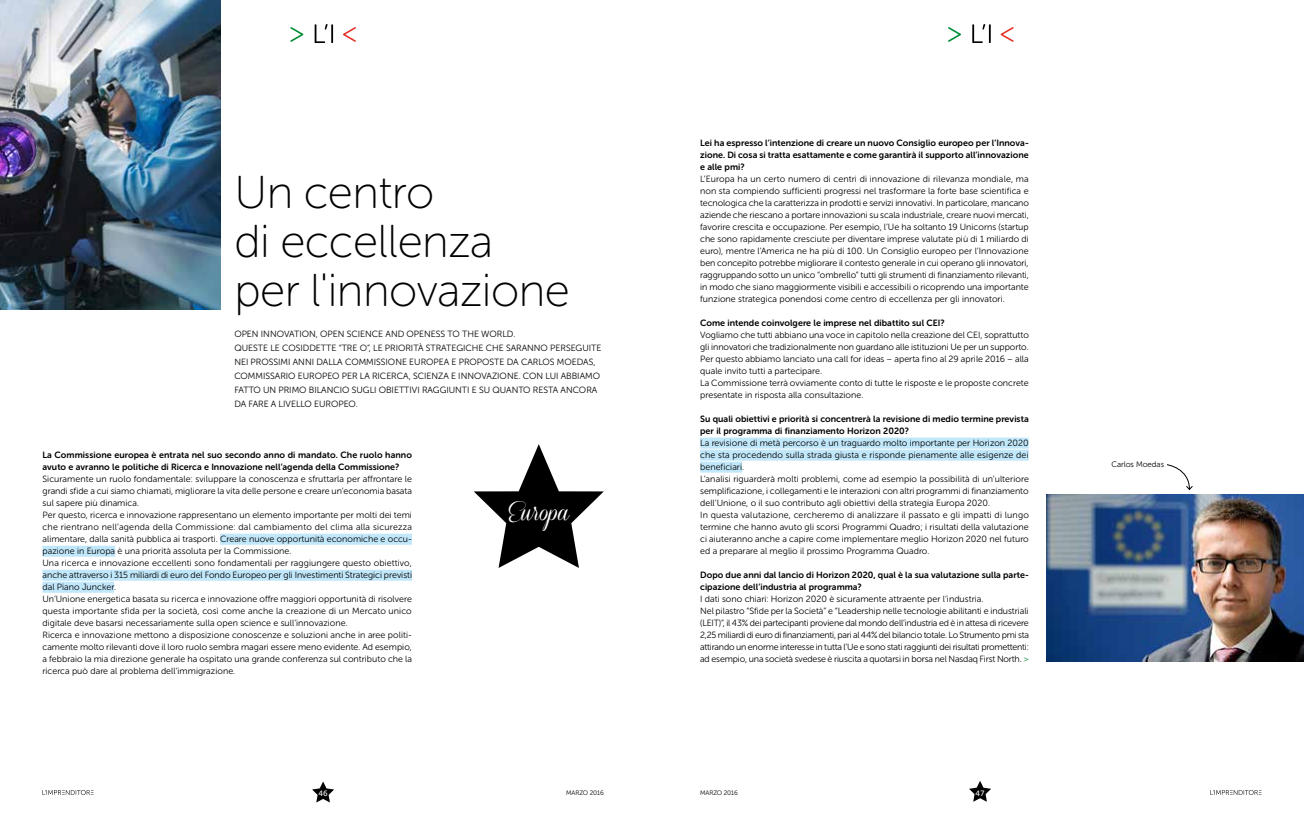
<style>
.page{position:relative;width:1304px;height:823px;background:#fff}
.page>*{position:absolute;margin:0;border:0;box-sizing:border-box;transform-origin:0 0}
.t1{font:46px/49px "Museo Sans Rounded 100";letter-spacing:-.01em;color:#000}
.t2{font:20.8px "Coneria Script Demo";color:#fff}
.t3{font:9px/12px "Museo Sans Rounded 300";letter-spacing:.005em;color:#000}
.t4{font:9px/12px "Museo Sans Rounded 700";letter-spacing:.005em;color:#000}
.t5{font:9px/12px "Museo Sans Rounded 300";letter-spacing:-.02em;color:#000}
.t6{font:8px "Museo Sans Rounded 300";color:#000}
.t7{font:7.7px "Museo Sans Rounded 500";color:#fff}
.t8{font:6.5px "Museo Sans Rounded 300";letter-spacing:-.01em;color:#000}
.s1{color:#008d36}
</style>
<div class="page">
<svg style="left:1210px;top:790px;width:51px;height:5px"></svg>
<svg style="left:43px;top:790px;width:51px;height:5px"></svg>
<svg style="left:315px;top:24px;width:18px;height:19px"></svg>
<svg style="left:290px;top:27px;width:14px;height:15px"></svg>
<svg style="left:343px;top:27px;width:13px;height:15px"></svg>
<svg style="left:969px;top:781px;width:22px;height:20px"></svg>
<svg style="left:972px;top:24px;width:19px;height:19px"></svg>
<svg style="left:948px;top:27px;width:13px;height:15px"></svg>
<svg style="left:1000px;top:27px;width:14px;height:15px"></svg>
<svg style="left:1167px;top:464px;width:26px;height:25px"></svg>
<img style="left:1046px;top:494px;width:258px;height:166px">
<div style="left:700px;top:437px;width:329px;height:11px;background:#c1e7fa"></div>
<div style="left:700px;top:449px;width:329px;height:11px;background:#c1e7fa"></div>
<div style="left:700px;top:461px;width:42px;height:11px;background:#c1e7fa"></div>
<svg style="left:312px;top:781px;width:22px;height:21px"></svg>
<img style="left:0;top:0;width:220px;height:309px">
<div style="left:220px;top:533px;width:192px;height:11px;background:#c1e7fa"></div>
<div style="left:43px;top:545px;width:72px;height:11px;background:#c1e7fa"></div>
<div style="left:43px;top:569px;width:369px;height:11px;background:#c1e7fa"></div>
<div style="left:43px;top:581px;width:71px;height:11px;background:#c1e7fa"></div>
<svg style="left:474px;top:444px;width:130px;height:123px"></svg>
<h1 class="t1" style="left:234px;top:168px;width:337px">Un centro<br>di eccellenza<br>per l'innovazione</h1>
<p class="t3" style="left:234px;top:327px;width:369px;line-height:14px">OPEN INNOVATION, OPEN SCIENCE AND OPENESS TO THE WORLD.<br>QUESTE LE COSIDDETTE “TRE O”, LE PRIORITÀ STRATEGICHE CHE SARANNO PERSEGUITE NEI PROSSIMI ANNI DALLA COMMISSIONE EUROPEA E PROPOSTE DA CARLOS MOEDAS, COMMISSARIO EUROPEO PER LA RICERCA, SCIENZA E INNOVAZIONE. CON LUI ABBIAMO FATTO UN PRIMO BILANCIO SUGLI OBIETTIVI RAGGIUNTI E SU QUANTO RESTA ANCORA DA FARE A LIVELLO EUROPEO.</p>
<p class="t4" style="left:43px;top:449px;width:371px">La Commissione europea è entrata nel suo secondo anno di mandato. Che ruolo hanno avuto e avranno le politiche di Ricerca e Innovazione nell’agenda della Commissione?</p>
<p class="t3" style="left:43px;top:473px;width:371px">Sicuramente un ruolo fondamentale: sviluppare la conoscenza e sfruttarla per affrontare le grandi sfide a cui siamo chiamati, migliorare la vita delle persone e creare un’economia basata sul sapere più dinamica.<br>Per questo, ricerca e innovazione rappresentano un elemento importante per molti dei temi che rientrano nell’agenda della Commissione: dal cambiamento del clima alla sicurezza alimentare, dalla sanità pubblica ai trasporti. Creare nuove opportunità economiche e occu&shy;pazione in Europa è una priorità assoluta per la Commissione.<br>Una ricerca e innovazione eccellenti sono fondamentali per raggiungere questo obiettivo, anche attraverso i 315 miliardi di euro del Fondo Europeo per gli Investimenti Strategici previsti dal Piano Juncker.<br>Un’Unione energetica basata su ricerca e innovazione offre maggiori opportunità di risolvere questa importante sfida per la società, così come anche la creazione di un Mercato unico digitale deve basarsi necessariamente sulla open science e sull’innovazione.<br>Ricerca e innovazione mettono a disposizione conoscenze e soluzioni anche in aree politi&shy;camente molto rilevanti dove il loro ruolo sembra magari essere meno evidente. Ad esempio, a febbraio la mia direzione generale ha ospitato una grande conferenza sul contributo che la ricerca può dare al problema dell’immigrazione.</p>
<h2 class="t2" style="left:508px;top:500px;width:63px">Europa</h2>
<p class="t4" style="left:700px;top:137px;width:330px;text-align:justify">Lei ha espresso l’intenzione di creare un nuovo Consiglio europeo per l’Innova&shy;zione. Di cosa si tratta esattamente e come garantirà il supporto all’innovazione e alle pmi?</p>
<p class="t3" style="left:700px;top:173px;width:330px;text-align:justify">L’Europa ha un certo numero di centri di innovazione di rilevanza mondiale, ma non sta compiendo sufficienti progressi nel trasformare la forte base scientifica e tecnologica che la caratterizza in prodotti e servizi innovativi. In particolare, mancano aziende che riescano a portare innovazioni su scala industriale, creare nuovi mercati, favorire crescita e occupazione. Per esempio, l’Ue ha soltanto 19 Unicorns (startup che sono rapidamente cresciute per diventare imprese valutate più di 1 miliardo di euro), mentre l’America ne ha più di 100. Un Consiglio europeo per l’Innovazione ben concepito potrebbe migliorare il contesto generale in cui operano gli innovatori, raggruppando sotto un unico “ombrello” tutti gli strumenti di finanziamento rilevanti, in modo che siano maggiormente visibili e accessibili o ricoprendo una importante funzione strategica ponendosi come centro di eccellenza per gli innovatori.</p>
<p class="t4" style="left:700px;top:316px;width:246px">Come intende coinvolgere le imprese nel dibattito sul CEI?</p>
<p class="t3" style="left:700px;top:329px;width:330px">Vogliamo che tutti abbiano una voce in capitolo nella creazione del CEI, soprattutto gli innovatori che tradizionalmente non guardano alle istituzioni Ue per un supporto.<br>Per questo abbiamo lanciato una call for ideas – aperta fino al 29 aprile 2016 – alla quale invito tutti a partecipare.<br>La Commissione terrà ovviamente conto di tutte le risposte e le proposte concrete presentate in risposta alla consultazione.</p>
<p class="t4" style="left:700px;top:412px;width:330px">Su quali obiettivi e priorità si concentrerà la revisione di medio termine prevista per il programma di finanziamento Horizon 2020?</p>
<p class="t3" style="left:700px;top:437px;width:330px">La revisione di metà percorso è un traguardo molto importante per Horizon 2020 che sta procedendo sulla strada giusta e risponde pienamente alle esigenze dei beneficiari.<br>L’analisi riguarderà molti problemi, come ad esempio la possibilità di un’ulteriore semplificazione, i collegamenti e le interazioni con altri programmi di finanziamento dell’Unione, o il suo contributo agli obiettivi della strategia Europa 2020.<br>In questa valutazione, cercheremo di analizzare il passato e gli impatti di lungo termine che hanno avuto gli scorsi Programmi Quadro; i risultati della valutazione ci aiuteranno anche a capire come implementare meglio Horizon 2020 nel futuro ed a preparare al meglio il prossimo Programma Quadro.</p>
<p class="t4" style="left:700px;top:568px;width:330px">Dopo due anni dal lancio di Horizon 2020, qual è la sua valutazione sulla parte&shy;cipazione dell’industria al programma?</p>
<p class="t5" style="left:700px;top:592px;width:330px">I dati sono chiari: Horizon 2020 è sicuramente attraente per l’industria.<br>Nel pilastro “Sfide per la Società” e “Leadership nelle tecnologie abilitanti e industriali (LEIT)”, il 43% dei partecipanti proviene dal mondo dell’industria ed è in attesa di ricevere 2,25 miliardi di euro di finanziamenti, pari al 44% del bilancio totale. Lo Strumento pmi sta attirando un enorme interesse in tutta l’Ue e sono stati raggiunti dei risultati promettenti: ad esempio, una società svedese è riuscita a quotarsi in borsa nel Nasdaq First North. <span class="s1">&gt;</span></p>
<p class="t7" style="left:318px;top:788px;width:11px">46</p>
<p class="t8" style="left:566px;top:788px;width:39px">MARZO 2016</p>
<p class="t8" style="left:700px;top:788px;width:39px">MARZO 2016</p>
<p class="t7" style="left:976px;top:788px;width:10px">47</p>
<p class="t6" style="left:1111px;top:459px;width:54px">Carlos Moedas</p>
</div>
